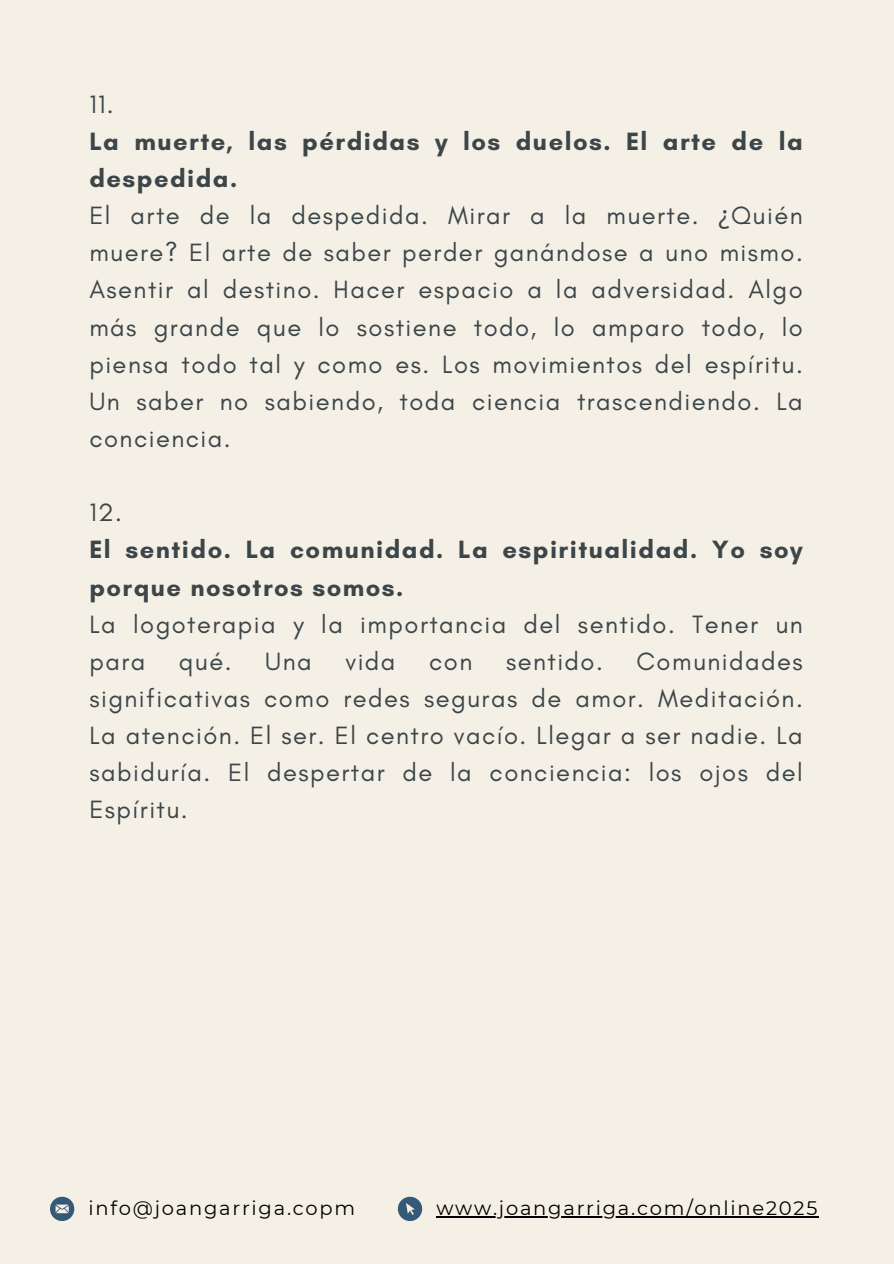
<style>
.page{position:relative;width:894px;height:1264px;background:#fff}
.page>*{position:absolute;margin:0;border:0;box-sizing:border-box;transform-origin:0 0}
.t1{font:25.5px/37.2px "Glacial Indifference";letter-spacing:.055em;color:#3c4649}
.t2{font:700 25.5px/37.2px "Glacial Indifference";letter-spacing:.055em;color:#3c4649}
.t3{font:19.5px "Montserrat";letter-spacing:.09em;color:#000}
.s1{font-weight:700}
.s2{font-family:"Noto Sans"}
.s3{font-weight:400}
</style>
<div class="page">
<div style="left:0;top:0;width:893px;height:1263px;background:#f5f0e6"></div>
<svg style="left:398px;top:1196px;width:24px;height:24px"></svg>
<svg style="left:50px;top:1196px;width:24px;height:24px"></svg>
<hr style="left:436px;top:1216px;width:383px;height:1px;background:#000">
<h1 class="t1" style="left:89px;top:85px;width:714px">11.<br><span class="s1">La muerte, las pérdidas y los duelos. El arte de la despedida.<br></span>El arte de la despedida. Mirar a la muerte. <span class="s2">¿</span>Quién muere? El arte de saber perder ganándose a uno mismo.<br>Asentir al destino. Hacer espacio a la adversidad. Algo más grande que lo sostiene todo, lo amparo todo, lo piensa todo tal y como es. Los movimientos del espíritu.<br>Un saber no sabiendo, toda ciencia trascendiendo. La conciencia.</h1>
<h1 class="t2" style="left:89px;top:493px;width:714px"><span class="s3">12.<br></span>El sentido. La comunidad. La espiritualidad. Yo soy porque nosotros somos.<br><span class="s3">La logoterapia y la importancia del sentido. Tener un para</span></h1>
<h1 class="t1" style="left:89px;top:642px;width:714px;text-align:justify;text-indent:547px">Comunidades significativas como redes seguras de amor. Meditación.<br>La atención. El ser. El centro vacío. Llegar a ser nadie. La sabiduría. El despertar de la conciencia: los ojos del Espíritu.</h1>
<h1 class="t1" style="left:179px;top:642px;width:54px">qué.</h1>
<h1 class="t1" style="left:265px;top:642px;width:48px">Una</h1>
<h1 class="t1" style="left:345px;top:642px;width:52px">vida</h1>
<h1 class="t1" style="left:429px;top:642px;width:45px">con</h1>
<h1 class="t1" style="left:506px;top:642px;width:98px">sentido.</h1>
<p class="t3" style="left:88px;top:1196px;width:268px">info@joangarriga.copm</p>
<p class="t3" style="left:436px;top:1196px;width:382px">www.joangarriga.com/online2025</p>
</div>
